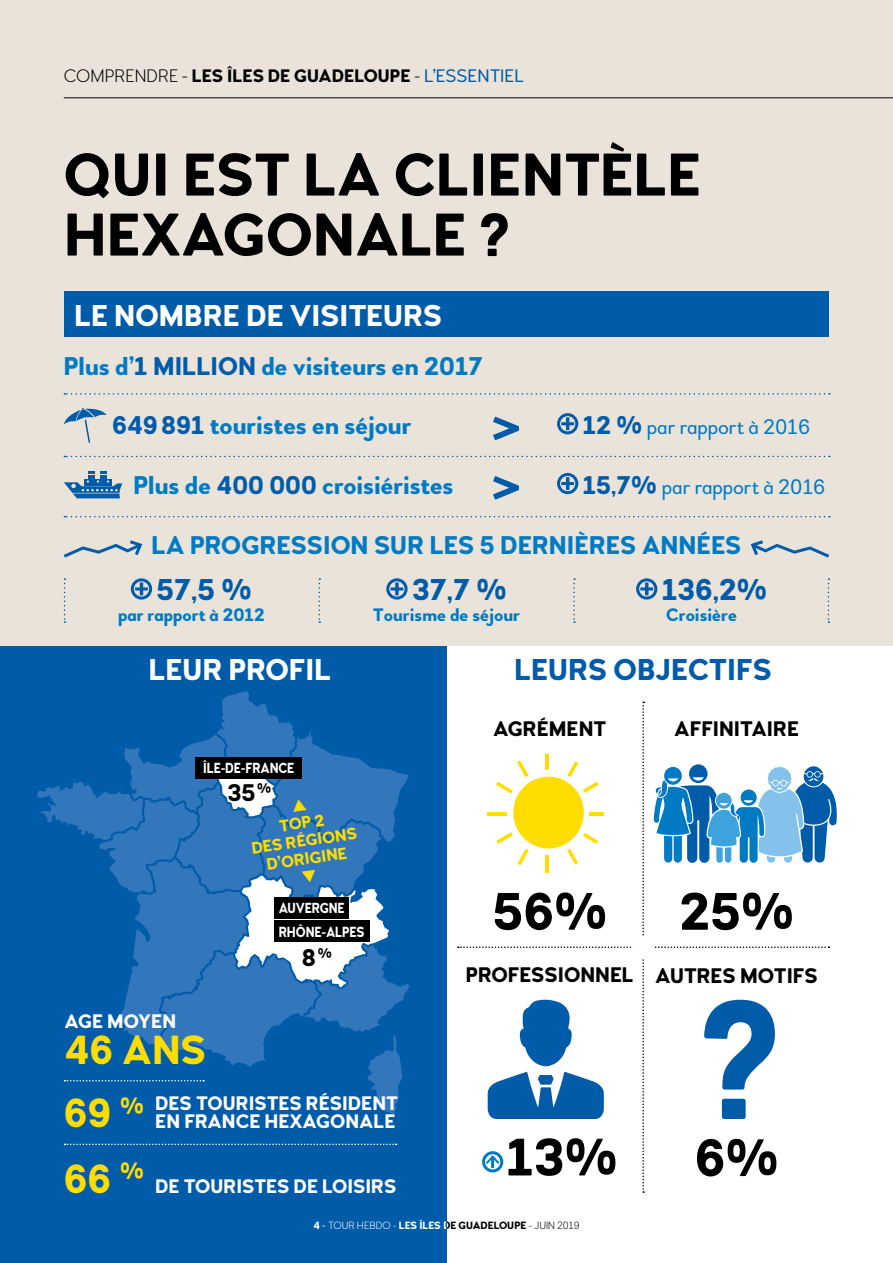
<style>
.page{position:relative;width:893px;height:1263px;background:#e9e3da}
.page>*{position:absolute;margin:0;border:0;box-sizing:border-box;transform-origin:0 0}
.t1{font:700 60px/60px "Woodford Bourne";color:#000}
.t2{font:700 52.5px "Woodford Bourne";color:#000}
.t3{font:700 40.5px/65.4px "Woodford Bourne";color:#fd0}
.t4{font:700 30px "Woodford Bourne";color:#005ba9}
.t5{font:700 30px "Woodford Bourne";color:#fff}
.t6{font:700 25.5px "Woodford Bourne";color:#007ac2}
.t7{font:700 24px "Woodford Bourne";color:#000}
.t8{font:700 21px "Woodford Bourne";color:#000}
.t9{font:21px "Woodford Bourne";color:#007ac2}
.t10{font:700 19.5px/18px "Woodford Bourne";color:#fff}
.t11{font:700 18px "Woodford Bourne";color:#000}
.t12{font:700 18px "Woodford Bourne";color:#007ac2}
.t13{font:700 16.5px/18px "Woodford Bourne";color:#fd0;text-align:center}
.t14{font:700 14.55px/23.4px "Woodford Bourne";letter-spacing:-.01em;color:#fff;scale:.87 1}
.t15{font:700 10.5px "Woodford Bourne";color:#000}
.s1{font-weight:100}
.s2{font-weight:400;color:#005ba9}
.s3{color:#005ba9}
.s4{font-weight:700;font-size:25.5px;color:#005ba9}
.s5{color:#fff}
.s6{font-weight:400;color:#fff}
.s7{font-weight:100;color:#fff}
</style>
<div class="page">
<div style="left:446px;top:646px;width:447px;height:617px;background:#fff"></div>
<div style="left:0;top:646px;width:446px;height:617px;background:#005ba9"></div>
<svg style="left:444px;top:1221px;width:6px;height:8px"></svg>
<svg style="left:64px;top:408px;width:43px;height:35px"></svg>
<svg style="left:561px;top:417px;width:13px;height:13px"></svg>
<div style="left:557px;top:413px;width:21px;height:21px;border:3px solid #005ba9;border-radius:50%"></div>
<div style="left:89px;top:471px;width:6px;height:7px;background:#005ba9"></div>
<div style="left:101px;top:471px;width:6px;height:7px;background:#005ba9"></div>
<svg style="left:64px;top:474px;width:59px;height:24px"></svg>
<svg style="left:561px;top:477px;width:13px;height:13px"></svg>
<div style="left:557px;top:473px;width:21px;height:21px;border:3px solid #005ba9;border-radius:50%"></div>
<svg style="left:64px;top:540px;width:79px;height:18px"></svg>
<svg style="left:750px;top:540px;width:79px;height:18px"></svg>
<svg style="left:64px;top:393px;width:766px;height:2px"></svg>
<svg style="left:64px;top:456px;width:766px;height:1px"></svg>
<svg style="left:64px;top:516px;width:766px;height:1px"></svg>
<hr style="left:64px;top:97px;width:829px;height:1px;background:#000">
<div style="left:64px;top:291px;width:764px;height:46px;background:#005ba9"></div>
<svg style="left:135px;top:582px;width:13px;height:13px"></svg>
<div style="left:131px;top:578px;width:21px;height:22px;border:3px solid #005ba9;border-radius:50%"></div>
<svg style="left:391px;top:582px;width:12px;height:13px"></svg>
<div style="left:386px;top:578px;width:22px;height:22px;border:3px solid #005ba9;border-radius:50%"></div>
<svg style="left:640px;top:582px;width:13px;height:13px"></svg>
<div style="left:636px;top:578px;width:21px;height:22px;border:3px solid #005ba9;border-radius:50%"></div>
<svg style="left:493px;top:417px;width:26px;height:23px"></svg>
<svg style="left:493px;top:476px;width:26px;height:24px"></svg>
<svg style="left:458px;top:702px;width:379px;height:491px"></svg>
<svg style="left:319px;top:578px;width:1px;height:45px"></svg>
<svg style="left:64px;top:578px;width:2px;height:45px"></svg>
<svg style="left:573px;top:578px;width:2px;height:45px"></svg>
<svg style="left:828px;top:578px;width:1px;height:45px"></svg>
<svg style="left:65px;top:1143px;width:332px;height:2px"></svg>
<svg style="left:37px;top:691px;width:372px;height:425px"></svg>
<p class="t11" style="left:64px;top:65px;width:462px"><span class="s1">COMPRENDRE -</span> LES ÎLES DE GUADELOUPE <span class="s1">-</span> <span class="s2">L’ESSENTIEL</span></p>
<h1 class="t1" style="left:64px;top:146px;width:638px">QUI EST LA CLIENTÈLE<br>HEXAGONALE ?</h1>
<p class="t5" style="left:74px;top:298px;width:369px">LE NOMBRE DE VISITEURS</p>
<p class="t6" style="left:64px;top:350px;width:421px">Plus d’<span class="s3">1 MILLION</span> de visiteurs en 2017</p>
<p class="t6" style="left:112px;top:410px;width:301px"><span class="s3">649891</span> touristes en séjour</p>
<p class="t9" style="left:583px;top:415px;width:229px"><span class="s4">12 %</span> par rapport à 2016</p>
<p class="t6" style="left:133px;top:470px;width:322px">Plus de <span class="s3">400 000</span> croisiéristes</p>
<p class="t9" style="left:583px;top:474px;width:244px"><span class="s4">15,7%</span> par rapport à 2016</p>
<p class="t6" style="left:152px;top:530px;width:591px">LA PROGRESSION SUR LES 5 DERNIÈRES ANNÉES</p>
<p class="t4" style="left:157px;top:571px;width:97px">57,5 %</p>
<p class="t12" style="left:118px;top:604px;width:148px">par rapport à 2012</p>
<p class="t4" style="left:412px;top:571px;width:96px">37,7 %</p>
<p class="t12" style="left:373px;top:604px;width:149px">Tourisme de séjour</p>
<p class="t4" style="left:662px;top:571px;width:107px">136,2%</p>
<p class="t12" style="left:666px;top:604px;width:73px">Croisière</p>
<p class="t5" style="left:149px;top:651px;width:184px">LEUR PROFIL</p>
<p class="t4" style="left:515px;top:651px;width:259px">LEURS OBJECTIFS</p>
<p class="t14" style="left:203px;top:756px;width:106px">ÎLE-DE-FRANCE</p>
<p class="t7" style="left:227px;top:778px;width:45px">35<sup>%</sup></p>
<p class="t13" style="left:248px;top:821px;width:108px;rotate:-8deg">TOP 2<br>DES RÉGIONS<br>D’ORIGINE</p>
<p class="t14" style="left:279px;top:897px;width:100px">AUVERGNE<br>RHÔNE-ALPES</p>
<p class="t10" style="left:65px;top:1012px;width:113px">AGE MOYEN</p>
<h3 class="t3" style="left:65px;top:1018px;width:143px">46 ANS</h3>
<p class="t7" style="left:302px;top:944px;width:31px">8<sup>%</sup></p>
<h3 class="t3" style="left:64px;top:1081px;width:82px">69 <sup>%<br></sup>66 <sup>%</sup></h3>
<p class="t10" style="left:155px;top:1094px;width:244px">DES TOURISTES RÉSIDENT<br>EN FRANCE HEXAGONALE</p>
<p class="t10" style="left:155px;top:1177px;width:243px">DE TOURISTES DE LOISIRS</p>
<p class="t8" style="left:493px;top:716px;width:115px">AGRÉMENT</p>
<h2 class="t2" style="left:492px;top:880px;width:116px">56%</h2>
<p class="t8" style="left:466px;top:962px;width:169px">PROFESSIONNEL</p>
<h2 class="t2" style="left:506px;top:1126px;width:113px">13%</h2>
<p class="t15" style="left:313px;top:1219px;width:268px"><span class="s5">4</span> <span class="s6">-</span> <span class="s7">TOUR HEBDO -</span> <span class="s5">LES ÎLES</span> E GUADELOUPE <span class="s1">- JUIN 2019</span></p>
<p class="t8" style="left:674px;top:716px;width:126px">AFFINITAIRE</p>
<h2 class="t2" style="left:679px;top:880px;width:116px">25%</h2>
<p class="t8" style="left:655px;top:963px;width:164px">AUTRES MOTIFS</p>
<h2 class="t2" style="left:695px;top:1126px;width:85px">6%</h2>
</div>
